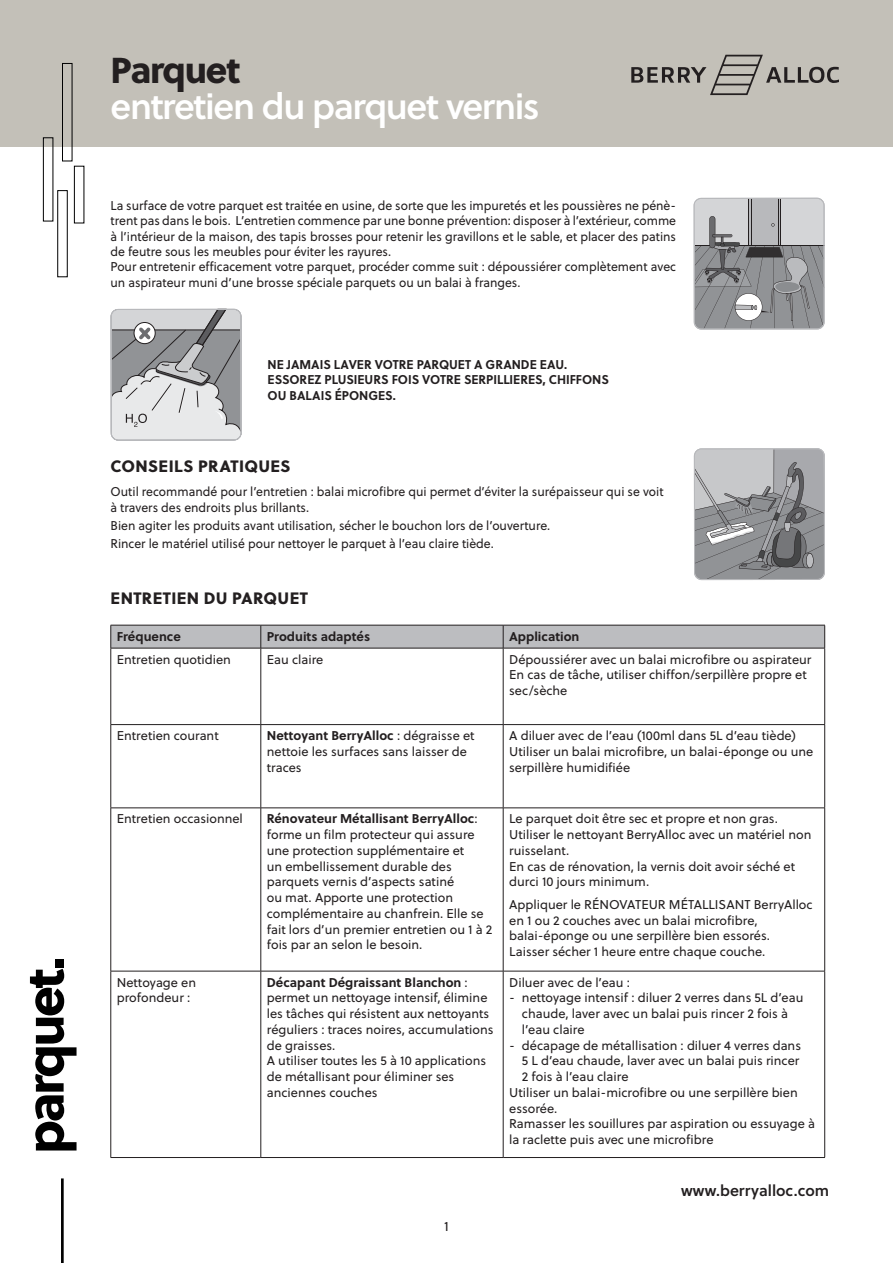
<style>
.page{position:relative;width:893px;height:1263px;background:#fff}
.page>*{position:absolute;margin:0;border:0;box-sizing:border-box;transform-origin:0 0}
.t1{font:36px "Soleil Sb";letter-spacing:-.04em;color:#fff}
.t2{font:36px "Soleil Xb";letter-spacing:-.035em;color:#231f20}
.t3{font:16.5px "Soleil Xb";letter-spacing:.02em;color:#231f20}
.t4{font:15.6px "Soleil Sb";color:#231f20}
.t5{font:13.5px "Soleil";color:#231f20}
.t6{font:12.75px/15.8px "Soleil";color:#231f20}
.t7{font:12.75px/15.3px "Soleil";color:#231f20;text-align:justify;scale:.96 1}
.t8{font:700 12.75px "Soleil";color:#231f20;scale:.96 1}
.t9{font:700 12.75px "Soleil";color:#231f20}
.s1{font-weight:700}
</style>
<div class="page">
<div style="left:0;top:0;width:893px;height:147px;background:#c3c0b8"></div>
<svg style="left:631px;top:55px;width:208px;height:40px"></svg>
<svg style="left:30px;top:969px;width:47px;height:181px"></svg>
<div style="left:55px;top:959px;width:9px;height:9px;background:#000"></div>
<hr style="left:61px;top:1178px;width:3px;height:85px;background:#000">
<svg style="left:43px;top:63px;width:41px;height:214px"></svg>
<svg style="left:504px;top:725px;width:320px;height:246px"></svg>
<svg style="left:111px;top:625px;width:714px;height:23px;background:#b4b5b8"></svg>
<hr style="left:111px;top:648px;width:150px;height:1px;background:#231f20">
<hr style="left:111px;top:648px;width:1px;height:76px;background:#231f20">
<hr style="left:261px;top:648px;width:242px;height:1px;background:#231f20">
<hr style="left:261px;top:648px;width:1px;height:76px;background:#231f20">
<hr style="left:503px;top:648px;width:322px;height:1px;background:#231f20">
<hr style="left:503px;top:648px;width:1px;height:76px;background:#231f20">
<hr style="left:824px;top:648px;width:1px;height:76px;background:#231f20">
<hr style="left:111px;top:724px;width:150px;height:1px;background:#231f20">
<hr style="left:111px;top:725px;width:1px;height:83px;background:#231f20">
<hr style="left:261px;top:724px;width:242px;height:1px;background:#231f20">
<hr style="left:261px;top:725px;width:1px;height:83px;background:#231f20">
<hr style="left:503px;top:724px;width:322px;height:1px;background:#231f20">
<hr style="left:503px;top:725px;width:1px;height:83px;background:#231f20">
<hr style="left:824px;top:725px;width:1px;height:83px;background:#231f20">
<hr style="left:111px;top:808px;width:150px;height:1px;background:#231f20">
<hr style="left:111px;top:808px;width:1px;height:163px;background:#231f20">
<hr style="left:261px;top:808px;width:242px;height:1px;background:#231f20">
<hr style="left:261px;top:808px;width:1px;height:163px;background:#231f20">
<hr style="left:503px;top:808px;width:322px;height:1px;background:#231f20">
<hr style="left:503px;top:808px;width:1px;height:163px;background:#231f20">
<hr style="left:824px;top:808px;width:1px;height:163px;background:#231f20">
<hr style="left:111px;top:971px;width:150px;height:1px;background:#231f20">
<hr style="left:111px;top:971px;width:1px;height:186px;background:#231f20">
<hr style="left:261px;top:971px;width:242px;height:1px;background:#231f20">
<hr style="left:261px;top:971px;width:1px;height:186px;background:#231f20">
<hr style="left:503px;top:971px;width:322px;height:1px;background:#231f20">
<hr style="left:503px;top:971px;width:1px;height:186px;background:#231f20">
<hr style="left:824px;top:971px;width:1px;height:186px;background:#231f20">
<hr style="left:111px;top:1157px;width:150px;height:1px;background:#231f20">
<hr style="left:261px;top:1157px;width:242px;height:1px;background:#231f20">
<hr style="left:503px;top:1157px;width:322px;height:1px;background:#231f20">
<svg style="left:694px;top:448px;width:131px;height:132px;background:#9a9b9e"></svg>
<svg style="left:694px;top:198px;width:131px;height:132px;background:#a0a2a4"></svg>
<svg style="left:110px;top:308px;width:132px;height:133px;background:#b8b9bb"></svg>
<p class="t2" style="left:111px;top:41px;width:131px">Parquet</p>
<p class="t1" style="left:111px;top:79px;width:431px">entretien du parquet vernis</p>
<p class="t7" style="left:111px;top:198px;width:591px">La surface de votre parquet est traitée en usine, de sorte que les impuretés et les poussières ne pénè&shy;trent pas dans le bois. L’entretien commence par une bonne prévention: disposer à l’extérieur, comme à l’intérieur de la maison, des tapis brosses pour retenir les gravillons et le sable, et placer des patins de feutre sous les meubles pour éviter les rayures.</p>
<p class="t7" style="left:111px;top:259px;width:591px">Pour entretenir efficacement votre parquet, procéder comme suit : dépoussiérer complètement avec un aspirateur muni d’une brosse spéciale parquets ou un balai à franges.</p>
<p class="t8" style="left:268px;top:355px;width:314px">NE JAMAIS LAVER VOTRE PARQUET A GRANDE EAU.</p>
<p class="t8" style="left:268px;top:370px;width:357px">ESSOREZ PLUSIEURS FOIS VOTRE SERPILLIERES, CHIFFONS</p>
<p class="t8" style="left:268px;top:385px;width:135px">OU BALAIS ÉPONGES.</p>
<p class="t3" style="left:111px;top:454px;width:182px">CONSEILS PRATIQUES</p>
<p class="t7" style="left:111px;top:484px;width:578px">Outil recommandé pour l’entretien : balai microfibre qui permet d’éviter la surépaisseur qui se voit</p>
<p class="t7" style="left:111px;top:499px;width:208px">à travers des endroits plus brillants.</p>
<p class="t7" style="left:111px;top:517px;width:460px">Bien agiter les produits avant utilisation, sécher le bouchon lors de l’ouverture.</p>
<p class="t7" style="left:111px;top:536px;width:401px">Rincer le matériel utilisé pour nettoyer le parquet à l’eau claire tiède.</p>
<p class="t3" style="left:111px;top:585px;width:199px">ENTRETIEN DU PARQUET</p>
<p class="t9" style="left:117px;top:626px;width:66px">Fréquence</p>
<p class="t9" style="left:267px;top:626px;width:105px">Produits adaptés</p>
<p class="t9" style="left:509px;top:626px;width:72px">Application</p>
<p class="t6" style="left:117px;top:651px;width:116px">Entretien quotidien</p>
<p class="t6" style="left:267px;top:651px;width:58px">Eau claire</p>
<p class="t6" style="left:509px;top:651px;width:304px">Dépoussiérer avec un balai microfibre ou aspirateur</p>
<p class="t6" style="left:509px;top:667px;width:299px">En cas de tâche, utiliser chiffon/serpillère propre et sec/sèche</p>
<p class="t6" style="left:117px;top:727px;width:103px">Entretien courant</p>
<p class="t6" style="left:267px;top:727px;width:209px"><span class="s1">Nettoyant BerryAlloc</span> : dégraisse et nettoie les surfaces sans laisser de traces</p>
<p class="t6" style="left:509px;top:727px;width:288px">A diluer avec de l’eau (100ml dans 5L d’eau tiède)</p>
<p class="t6" style="left:509px;top:743px;width:306px">Utiliser un balai microfibre, un balai-éponge ou une serpillère humidifiée</p>
<p class="t6" style="left:117px;top:811px;width:128px">Entretien occasionnel</p>
<p class="t6" style="left:267px;top:811px;width:227px"><span class="s1">Rénovateur Métallisant BerryAlloc</span>: forme un film protecteur qui assure une protection supplémentaire et<br>un embellissement durable des parquets vernis d’aspects satiné<br>ou mat. Apporte une protection complémentaire au chanfrein. Elle se fait lors d’un premier entretien ou 1 à 2 fois par an selon le besoin.</p>
<p class="t6" style="left:509px;top:811px;width:304px">Le parquet doit être sec et propre et non gras.<br>Utiliser le nettoyant BerryAlloc avec un matériel non ruisselant.</p>
<p class="t6" style="left:509px;top:858px;width:287px">En cas de rénovation, la vernis doit avoir séché et durci 10 jours minimum.</p>
<p class="t6" style="left:509px;top:896px;width:305px">Appliquer le RÉNOVATEUR MÉTALLISANT BerryAlloc en 1 ou 2 couches avec un balai microfibre, balai-éponge ou une serpillère bien essorés.</p>
<p class="t6" style="left:509px;top:943px;width:258px">Laisser sécher 1 heure entre chaque couche.</p>
<p class="t6" style="left:117px;top:974px;width:81px">Nettoyage en profondeur :</p>
<p class="t6" style="left:267px;top:974px;width:222px"><span class="s1">Décapant Dégraissant Blanchon</span> : permet un nettoyage intensif, élimine</p>
<p class="t6" style="left:267px;top:1005px;width:228px">les tâches qui résistent aux nettoyants réguliers : traces noires, accumulations de graisses.</p>
<p class="t6" style="left:267px;top:1053px;width:221px">A utiliser toutes les 5 à 10 applications de métallisant pour éliminer ses anciennes couches</p>
<p class="t5" style="left:444px;top:1216px;width:6px">1</p>
<p class="t6" style="left:509px;top:974px;width:122px">Diluer avec de l’eau :</p>
<p class="t6" style="left:522px;top:990px;width:283px;text-indent:-13px">- nettoyage intensif : diluer 2 verres dans 5L d’eau chaude, laver avec un balai puis rincer 2 fois à l’eau claire</p>
<p class="t6" style="left:522px;top:1037px;width:281px;text-indent:-13px">- décapage de métallisation : diluer 4 verres dans<br>5 L d’eau chaude, laver avec un balai puis rincer<br>2 fois à l’eau claire</p>
<p class="t6" style="left:509px;top:1084px;width:290px">Utiliser un balai-microfibre ou une serpillère bien essorée.</p>
<p class="t6" style="left:509px;top:1116px;width:307px">Ramasser les souillures par aspiration ou essuyage à la raclette puis avec une microfibre</p>
<p class="t4" style="left:681px;top:1179px;width:150px">www.berryalloc.com</p>
</div>
